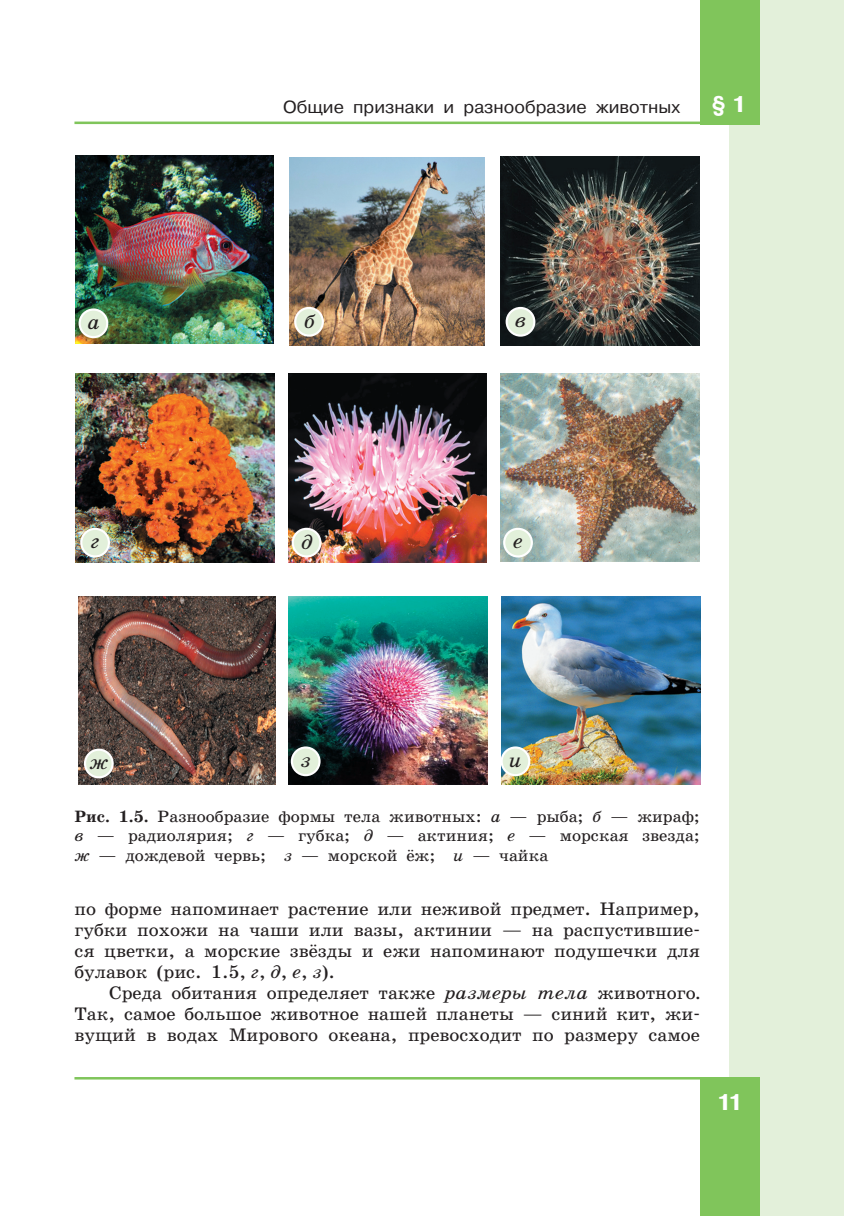
<style>
.page{position:relative;width:844px;height:1216px;background:#fff}
.page>*{position:absolute;margin:0;border:0;box-sizing:border-box;transform-origin:0 0}
.t1{font:700 22.75px "Pragmatica C San Pin";color:#fff}
.t2{font:italic 20.47px "School Book C San Pin";color:#231f20}
.t3{font:18.38px/21px "School Book C San Pin";color:#231f20;text-align:justify}
.t4{font:17.5px "Pragmatica C San Pin";color:#231f20}
.t5{font:16.62px/19.2px "School Book C San Pin";color:#231f20;text-align:justify}
.s1{font-weight:700}
.s2{font-style:italic}
</style>
<div class="page">
<div style="left:729px;top:0;width:114px;height:1215px;background:#e3f0da"></div>
<div style="left:699px;top:1076px;width:60px;height:139px;background:#80c55b"></div>
<div style="left:699px;top:0;width:60px;height:124px;background:#80c55b"></div>
<hr style="left:74px;top:121px;width:685px;height:3px;background:#80c55b">
<hr style="left:74px;top:1076px;width:685px;height:3px;background:#80c55b">
<img style="left:75px;top:155px;width:199px;height:189px">
<img style="left:500px;top:157px;width:198px;height:188px">
<img style="left:288px;top:596px;width:199px;height:188px">
<img style="left:288px;top:374px;width:198px;height:188px">
<img style="left:289px;top:157px;width:195px;height:189px">
<img style="left:76px;top:374px;width:198px;height:188px">
<img style="left:500px;top:374px;width:199px;height:187px">
<div style="left:81px;top:529px;width:28px;height:27px;background:#e2f0da;border-radius:50%"></div>
<div style="left:80px;top:527px;width:30px;height:30px;border:2px solid #fff;border-radius:50%"></div>
<div style="left:293px;top:529px;width:27px;height:27px;background:#e2f0da;border-radius:50%"></div>
<div style="left:291px;top:527px;width:30px;height:30px;border:2px solid #fff;border-radius:50%"></div>
<div style="left:504px;top:529px;width:27px;height:27px;background:#e2f0da;border-radius:50%"></div>
<div style="left:503px;top:527px;width:29px;height:30px;border:2px solid #fff;border-radius:50%"></div>
<img style="left:79px;top:596px;width:196px;height:188px">
<img style="left:501px;top:596px;width:199px;height:188px">
<div style="left:295px;top:308px;width:28px;height:27px;background:#e2f0da;border-radius:50%"></div>
<div style="left:294px;top:307px;width:30px;height:29px;border:2px solid #fff;border-radius:50%"></div>
<div style="left:506px;top:308px;width:28px;height:27px;background:#e2f0da;border-radius:50%"></div>
<div style="left:505px;top:307px;width:30px;height:29px;border:2px solid #fff;border-radius:50%"></div>
<div style="left:80px;top:309px;width:27px;height:28px;background:#e2f0da;border-radius:50%"></div>
<div style="left:78px;top:308px;width:30px;height:30px;border:2px solid #fff;border-radius:50%"></div>
<div style="left:85px;top:749px;width:28px;height:28px;background:#e2f0da;border-radius:50%"></div>
<div style="left:84px;top:748px;width:30px;height:30px;border:2px solid #fff;border-radius:50%"></div>
<div style="left:292px;top:747px;width:27px;height:28px;background:#e2f0da;border-radius:50%"></div>
<div style="left:291px;top:746px;width:29px;height:30px;border:2px solid #fff;border-radius:50%"></div>
<div style="left:501px;top:747px;width:28px;height:28px;background:#e2f0da;border-radius:50%"></div>
<div style="left:500px;top:746px;width:30px;height:30px;border:2px solid #fff;border-radius:50%"></div>
<p class="t4" style="left:283px;top:97px;width:398px">Общие признаки и разнообразие животных</p>
<p class="t1" style="left:711px;top:91px;width:37px">§ 1</p>
<p class="t2" style="left:87px;top:310px;width:14px">а</p>
<p class="t2" style="left:304px;top:310px;width:12px">б</p>
<p class="t2" style="left:515px;top:309px;width:13px">в</p>
<p class="t2" style="left:91px;top:529px;width:11px">г</p>
<p class="t2" style="left:301px;top:531px;width:13px">д</p>
<p class="t2" style="left:512px;top:529px;width:12px">е</p>
<p class="t2" style="left:90px;top:750px;width:21px">ж</p>
<p class="t2" style="left:300px;top:748px;width:12px">з</p>
<p class="t2" style="left:508px;top:748px;width:14px">и</p>
<p class="t5" style="left:74px;top:807px;width:627px"><span class="s1">Рис. 1.5.</span> Разнообразие формы тела животных: <span class="s2">а</span> — рыба; <span class="s2">б</span> — жираф; <span class="s2">в</span> — радиолярия; <span class="s2">г</span> — губка; <span class="s2">д</span> — актиния; <span class="s2">е</span> — морская звезда; <span class="s2">ж</span> — дождевой червь; <span class="s2">з</span> — морской ёж; <span class="s2">и</span> — чайка</p>
<p class="t3" style="left:74px;top:898px;width:627px">по форме напоминает растение или неживой предмет. Например, губки похожи на чаши или вазы, актинии — на распустившие&shy;ся цветки, а морские звёзды и ежи напоминают подушечки для булавок (рис. 1.5, <span class="s2">г</span>, <span class="s2">д</span>, <span class="s2">е</span>, <span class="s2">з</span>).</p>
<p class="t3" style="left:74px;top:982px;width:627px;text-indent:35px">Среда обитания определяет также <span class="s2">размеры тела</span> животного<span class="s2">.<br></span>Так, самое большое животное нашей планеты — синий кит, жи&shy;вущий в водах Мирового океана, превосходит по размеру самое</p>
<p class="t1" style="left:716px;top:1089px;width:28px">11</p>
</div>
